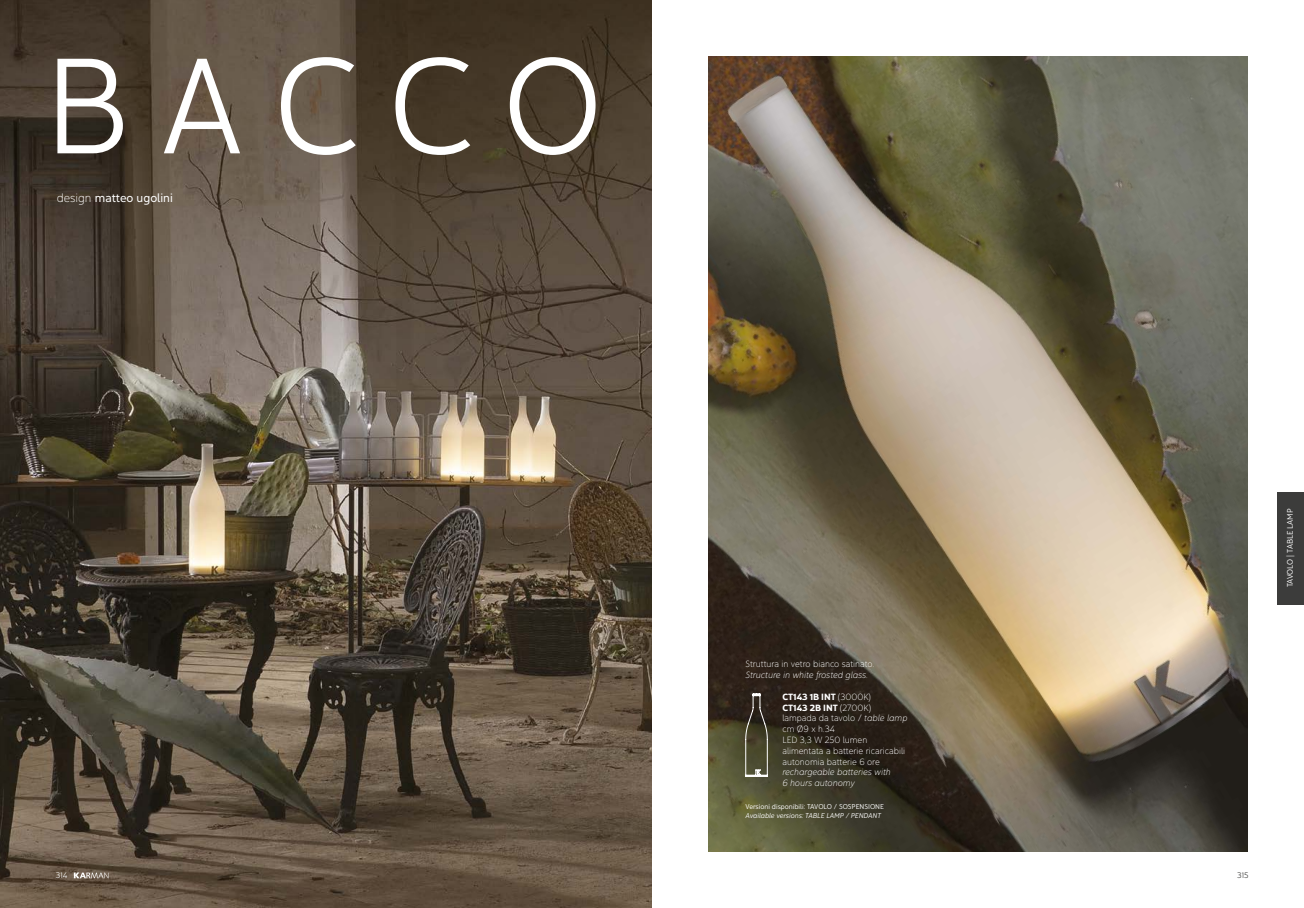
<style>
.page{position:relative;width:1304px;height:908px;background:#fff}
.page>*{position:absolute;margin:0;border:0;box-sizing:border-box;transform-origin:0 0}
.t1{font:135px "Yorkten Nor Lig";letter-spacing:.215em;color:#fff}
.t2{font:12px "Yorkten Nor Reg";color:#fff}
.t3{font:9px/10.8px "Yorkten Nor Thi";color:#fff}
.t4{font:9px/10.8px "Yorkten Nor Thi It";color:#fff}
.t5{font:9px/10.8px "Yorkten Nor Bol";color:#fff}
.t6{font:8px "Yorkten Nor Boo";color:#fff}
.t7{font:8px "Yorkten Nor Lig";color:#3c3c3b}
.t8{font:8px "Yorkten Nor Lig";color:#fff}
.t9{font:7px "Yorkten Nor Boo";color:#fff}
.t10{font:7px "Yorkten Nor Boo It";color:#fff}
.s1{font-family:"Yorkten Nor Thi"}
.s2{font-family:"Yorkten Nor Thi It"}
</style>
<div class="page">
<div style="left:1277px;top:492px;width:27px;height:111px;background:#3c3c3b"></div>
<img style="left:0;top:0;width:652px;height:907px">
<svg style="left:74px;top:872px;width:35px;height:5px"></svg>
<img style="left:709px;top:57px;width:538px;height:793px">
<svg style="left:745px;top:693px;width:23px;height:83px;background:#545040"></svg>
<h1 class="t1" style="left:44px;top:23px;width:561px">BACCO</h1>
<h2 class="t2" style="left:57px;top:190px;width:118px"><span class="s1">design</span> matteo ugolini</h2>
<p class="t8" style="left:56px;top:870px;width:13px">314</p>
<p class="t3" style="left:746px;top:658px;width:130px">Struttura in vetro bianco satinato.</p>
<p class="t4" style="left:746px;top:669px;width:124px">Structure in white frosted glass.</p>
<p class="t5" style="left:782px;top:691px;width:90px">CT143 1B INT <span class="s1">(3000K)<br></span>CT143 2B INT <span class="s1">(2700K)</span></p>
<p class="t3" style="left:782px;top:712px;width:126px">lampada da tavolo / <span class="s2">table lamp </span>cm Ø9 x h.34<br>LED 3,3 W 250 lumen alimentata a batterie ricaricabili autonomia batterie 6 ore</p>
<p class="t4" style="left:782px;top:766px;width:110px">rechargeable batteries with<br>6 hours autonomy</p>
<p class="t9" style="left:746px;top:802px;width:140px">Versioni disponibili: TAVOLO / SOSPENSIONE</p>
<p class="t10" style="left:746px;top:810px;width:137px">Available versions: TABLE LAMP / PENDANT</p>
<p class="t6" style="left:1285px;top:587px;width:80px;rotate:-90deg">TAVOLO | TABLE LAMP</p>
<p class="t7" style="left:1237px;top:870px;width:13px">315</p>
</div>
